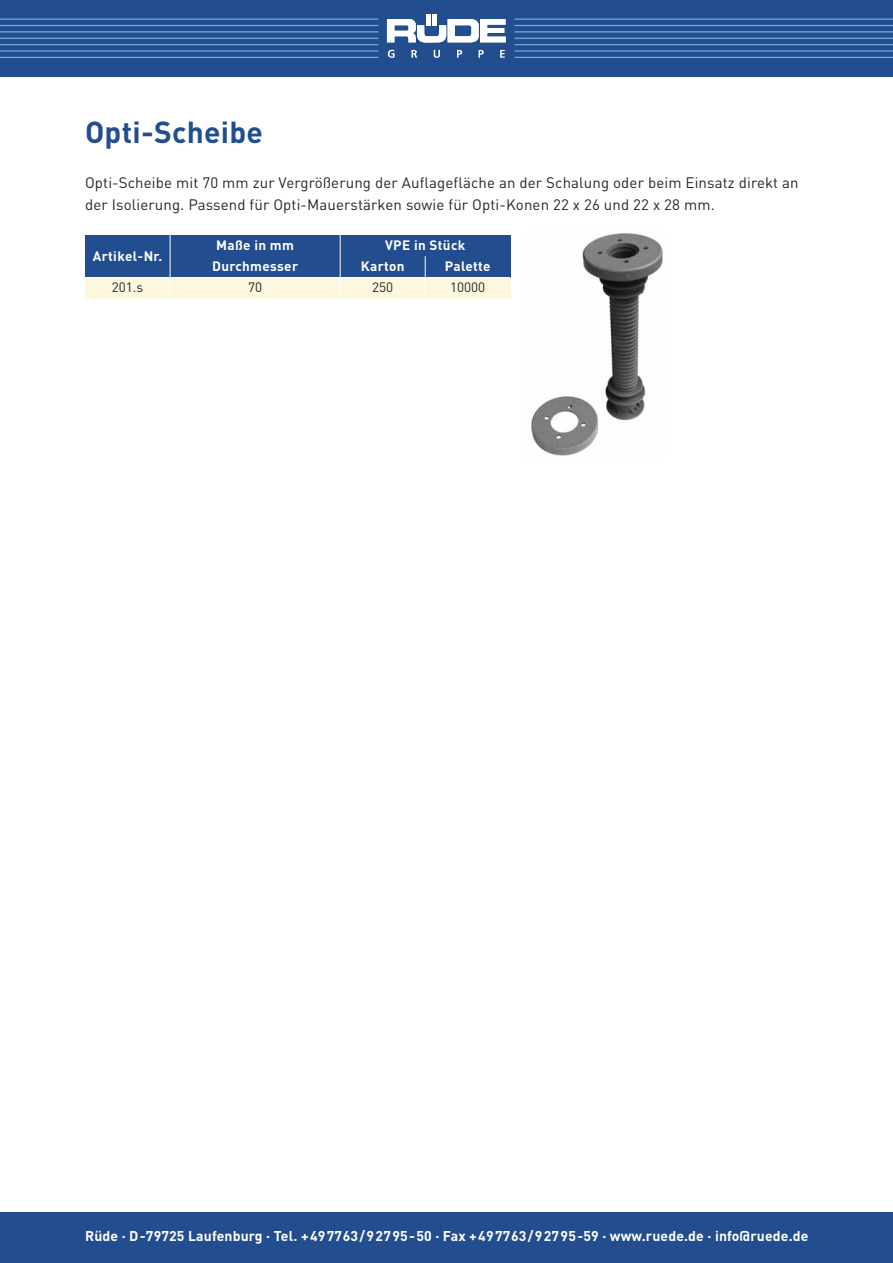
<style>
.page{position:relative;width:893px;height:1263px;background:#fff}
.page>*{position:absolute;margin:0;border:0;box-sizing:border-box;transform-origin:0 0}
.t1{font:700 30px "DIN";letter-spacing:.01em;color:#224d8e}
.t2{font:15px/21.3px "DIN";letter-spacing:.01em;color:#272627}
.t3{font:700 14.1px "DIN";letter-spacing:.01em;color:#fff}
.t4{font:700 13.5px/21.3px "DIN";letter-spacing:.025em;color:#fff;text-align:center}
.t5{font:13.5px "DIN";color:#272627}
</style>
<div class="page">
<div style="left:0;top:0;width:893px;height:77px;background:#224d8e"></div>
<hr style="left:0;top:25px;width:378px;height:1px;background:#6daddb">
<hr style="left:0;top:31px;width:378px;height:2px;background:#6daddb">
<hr style="left:0;top:18px;width:378px;height:2px;background:#6daddb">
<hr style="left:0;top:44px;width:378px;height:1px;background:#6daddb">
<hr style="left:0;top:50px;width:378px;height:2px;background:#6daddb">
<hr style="left:0;top:57px;width:378px;height:1px;background:#6daddb">
<hr style="left:0;top:38px;width:378px;height:1px;background:#6daddb">
<hr style="left:514px;top:25px;width:379px;height:1px;background:#6daddb">
<hr style="left:514px;top:31px;width:379px;height:2px;background:#6daddb">
<hr style="left:514px;top:18px;width:379px;height:2px;background:#6daddb">
<hr style="left:514px;top:44px;width:379px;height:1px;background:#6daddb">
<hr style="left:514px;top:50px;width:379px;height:2px;background:#6daddb">
<hr style="left:514px;top:57px;width:379px;height:1px;background:#6daddb">
<hr style="left:514px;top:38px;width:379px;height:1px;background:#6daddb">
<svg style="left:387px;top:19px;width:119px;height:24px"></svg>
<hr style="left:427px;top:14px;width:4px;height:11px;background:#fff">
<hr style="left:432px;top:14px;width:4px;height:11px;background:#fff">
<svg style="left:388px;top:50px;width:7px;height:8px"></svg>
<svg style="left:411px;top:50px;width:6px;height:8px"></svg>
<svg style="left:434px;top:50px;width:6px;height:8px"></svg>
<svg style="left:457px;top:50px;width:5px;height:8px"></svg>
<svg style="left:478px;top:50px;width:6px;height:8px"></svg>
<svg style="left:500px;top:50px;width:5px;height:8px"></svg>
<div style="left:0;top:1212px;width:893px;height:51px;background:#224d8e"></div>
<img style="left:531px;top:233px;width:132px;height:223px">
<div style="left:85px;top:277px;width:425px;height:22px;background:#fdf7e0"></div>
<div style="left:85px;top:235px;width:425px;height:42px;background:#224d8e"></div>
<hr style="left:425px;top:256px;width:1px;height:64px;background:#fff">
<hr style="left:170px;top:235px;width:1px;height:85px;background:#fff">
<hr style="left:340px;top:235px;width:1px;height:85px;background:#fff">
<hr style="left:85px;top:277px;width:425px;height:1px;background:#fff">
<h1 class="t1" style="left:85px;top:122px;width:179px">Opti-Scheibe</h1>
<p class="t2" style="left:85px;top:174px;width:715px">Opti-Scheibe mit 70 mm zur Vergrößerung der Auflagefläche an der Schalung oder beim Einsatz direkt an der Isolierung. Passend für Opti-Mauerstärken sowie für Opti-Konen 22 x 26 und 22 x 28 mm.</p>
<p class="t4" style="left:93px;top:246px;width:71px">Artikel-Nr.</p>
<p class="t4" style="left:212px;top:236px;width:88px">Maße in mm<br>Durchmesser</p>
<p class="t5" style="left:112px;top:283px;width:33px">201.s</p>
<p class="t5" style="left:248px;top:283px;width:16px">70</p>
<p class="t4" style="left:385px;top:236px;width:82px">VPE in Stück</p>
<p class="t4" style="left:361px;top:257px;width:45px">Karton</p>
<p class="t5" style="left:372px;top:283px;width:23px">250</p>
<p class="t4" style="left:445px;top:257px;width:47px">Palette</p>
<p class="t5" style="left:450px;top:283px;width:37px">10000</p>
<p class="t3" style="left:85px;top:1231px;width:725px">Rüde · D-79725 Laufenburg · Tel. +497763/92795-50 · Fax +497763/92795-59 · www.ruede.de · info@ruede.de</p>
</div>
